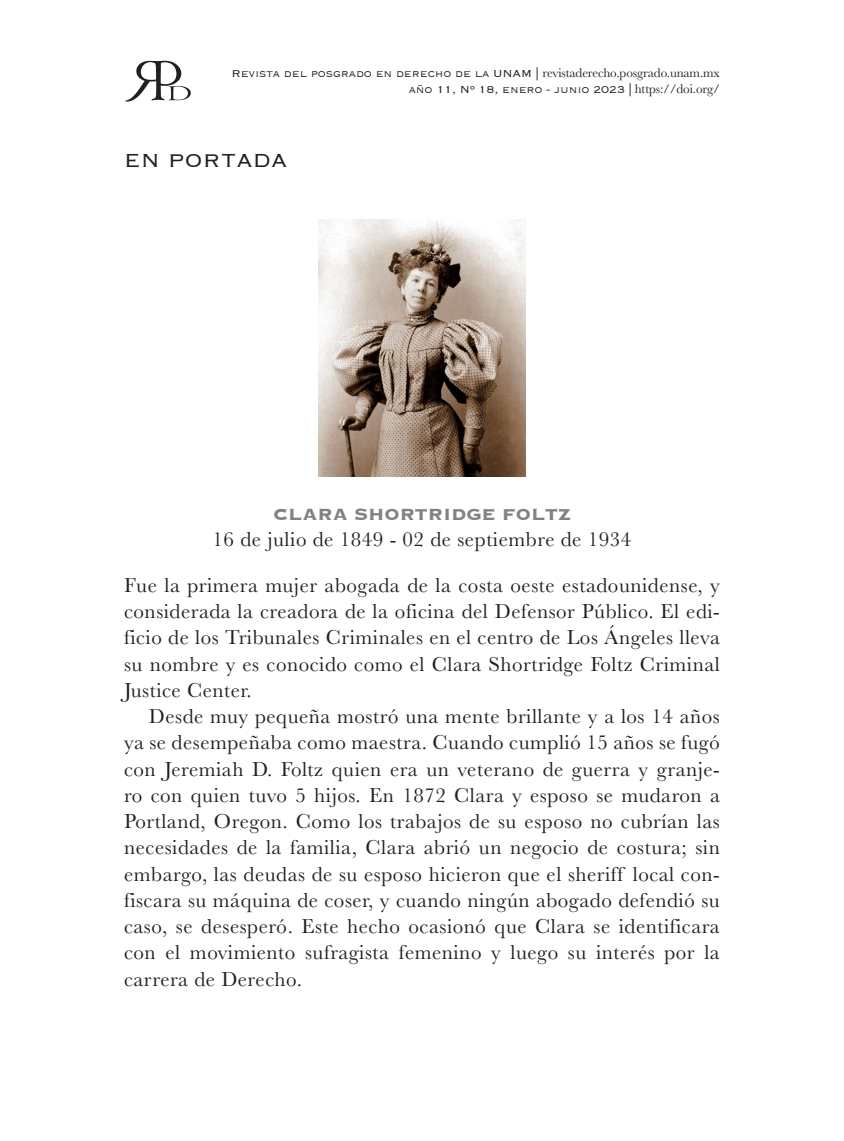
<style>
.page{position:relative;width:844px;height:1141px;background:#fff}
.page>*{position:absolute;margin:0;border:0;box-sizing:border-box;transform-origin:0 0}
.nivel_1{font:300 24.5px "Copperplate";letter-spacing:.015em;color:#231f20}
.Sangría{font:21px/26.2px "Baskerville";letter-spacing:.025em;color:#231f20;text-align:justify}
.Sin_Sangria{font:21px/26.2px "Baskerville";letter-spacing:.025em;color:#231f20;text-align:justify}
.Titulo{font:700 21px "Copperplate";color:#808285}
.t1{font:300 13.12px/15.8px "Copperplate";letter-spacing:-.01em;color:#231f20;text-align:right}
.s1{font-family:"Baskerville";font-weight:400}
</style>
<div class="page">
<svg style="left:125px;top:61px;width:66px;height:41px"></svg>
<img style="left:318px;top:220px;width:207px;height:256px">
<p class="t1" style="left:231px;top:65px;width:490px">Revista del posgrado en derecho de la UNAM | <span class="s1">revistaderecho.posgrado.unam.mx </span>año 11, Nº 18, enero - junio 2023 | <span class="s1">https://doi.org/</span></p>
<p class="nivel_1" style="left:124px;top:145px;width:165px">EN PORTADA</p>
<p class="Titulo" style="left:273px;top:500px;width:126px">CLARA SHORTRID</p>
<p class="Titulo" style="left:466px;top:500px;width:64px">GE FOLTZ</p>
<p class="Sin_Sangria" style="left:212px;top:526px;width:420px">16 de julio de 1849 - 02 de septiembre de 1934</p>
<p class="Sin_Sangria" style="left:124px;top:572px;width:597px">Fue la primera mujer abogada de la costa oeste estadounidense, y considerada la creadora de la oficina del Defensor Público. El edi&shy;ficio de los Tribunales Criminales en el centro de Los Ángeles lleva su nombre y es conocido como el Clara Shortridge Foltz Criminal Justice Center.</p>
<p class="Sangría" style="left:124px;top:704px;width:597px;text-indent:25px">Desde muy pequeña mostró una mente brillante y a los 14 años ya se desempeñaba como maestra. Cuando cumplió 15 años se fugó con Jeremiah D. Foltz quien era un veterano de guerra y granje&shy;ro con quien tuvo 5 hijos. En 1872 Clara y esposo se mudaron a Portland, Oregon. Como los trabajos de su esposo no cubrían las necesidades de la familia, Clara abrió un negocio de costura; sin embargo, las deudas de su esposo hicieron que el sheriff local con&shy;fiscara su máquina de coser, y cuando ningún abogado defendió su caso, se desesperó. Este hecho ocasionó que Clara se identificara con el movimiento sufragista femenino y luego su interés por la carrera de Derecho.</p>
</div>
